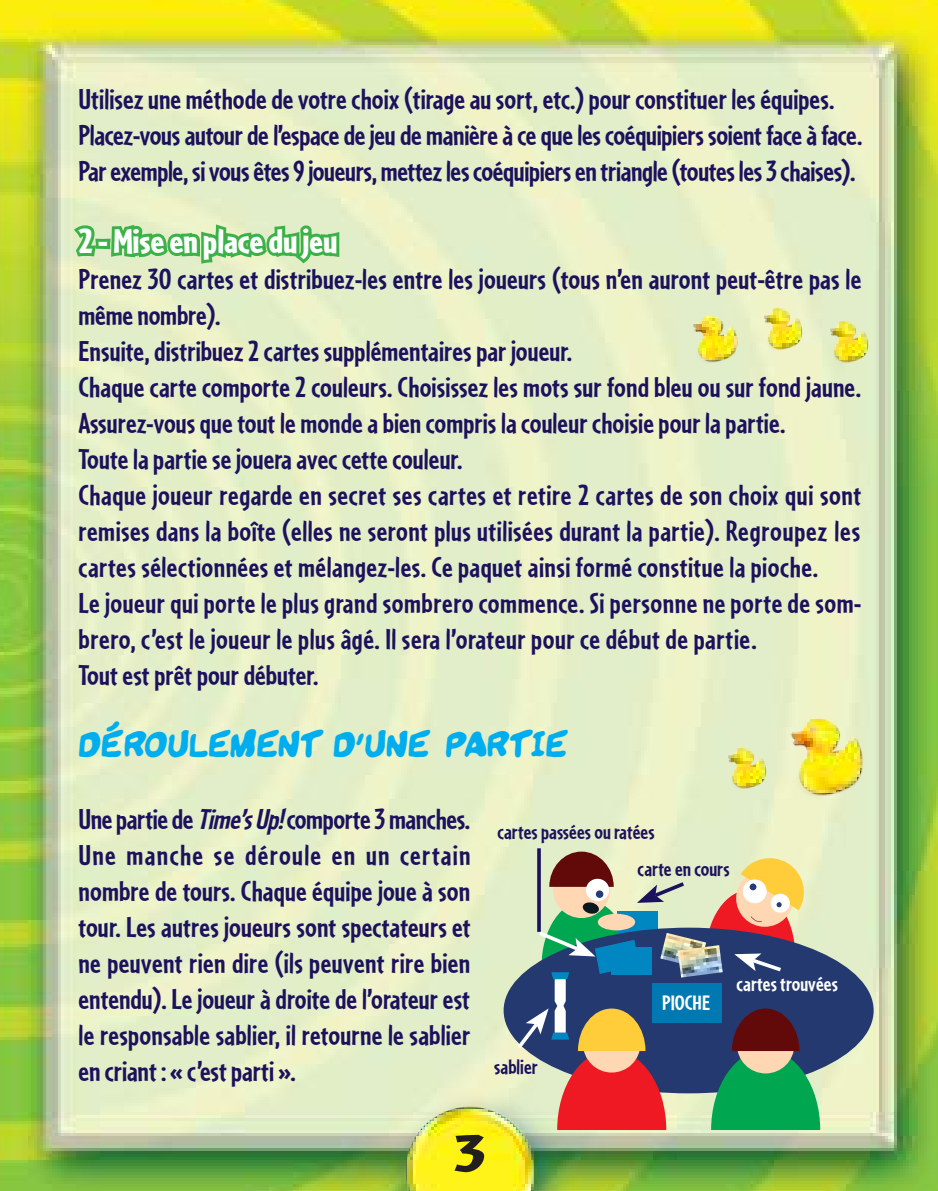
<style>
.page{position:relative;width:938px;height:1191px;background:#fff}
.page>*{position:absolute;margin:0;border:0;box-sizing:border-box;transform-origin:0 0}
.t1{font:900 54px "Cafeteria";color:#241f1f;scale:1.5 1}
.t2{font:900 36px "Cafeteria";color:#fff}
.t3{font:700 30px/36px "Cafeteria";letter-spacing:.005em;color:#1c115c}
.t4{font:27px "Komikandy";color:#00aeef;scale:1.23 1}
.t5{font:700 21.9px "Cafeteria";color:#1c115c}
.t6{font:700 21.9px "Cafeteria";color:#fff}
.s1{font-style:italic}
</style>
<div class="page">
<img style="left:0;top:0;width:937px;height:1191px">
<img style="left:785px;top:713px;width:86px;height:88px">
<img style="left:690px;top:312px;width:52px;height:53px">
<img style="left:725px;top:745px;width:45px;height:46px">
<img style="left:827px;top:319px;width:45px;height:46px">
<img style="left:761px;top:306px;width:45px;height:46px">
<svg style="left:69px;top:222px;width:31px;height:38px"></svg>
<div style="left:96px;top:239px;width:14px;height:10px;border:6px solid #3ab247"></div>
<svg style="left:108px;top:208px;width:235px;height:60px;background:#a3d796"></svg>
<div style="left:503px;top:927px;width:370px;height:166px;background:#23396f;border-radius:50%"></div>
<div style="left:652px;top:983px;width:69px;height:39px;background:#0079b2"></div>
<svg style="left:711px;top:1008px;width:109px;height:122px"></svg>
<img style="left:688px;top:938px;width:17px;height:7px">
<img style="left:688px;top:945px;width:20px;height:32px">
<svg style="left:513px;top:851px;width:175px;height:279px"></svg>
<hr style="left:537px;top:848px;width:3px;height:84px;background:#1c115c">
<svg style="left:705px;top:853px;width:103px;height:121px"></svg>
<svg style="left:0;top:0;width:4px;height:3px"></svg>
<p class="t3" style="left:78px;top:81px;width:785px">Utilisez une méthode de votre choix (tirage au sort, etc.) pour constituer les équipes.<br>Placez-vous autour de l’espace de jeu de manière à ce que les coéquipiers soient face à face.<br>Par exemple, si vous êtes 9 joueurs, mettez les coéquipiers en triangle (toutes les 3chaises).</p>
<p class="t2" style="left:78px;top:220px;width:260px">2 - Mise en place du jeu</p>
<p class="t3" style="left:78px;top:261px;width:784px">Prenez 30 cartes et distribuez-les entre les joueurs (tous n’en auront peut-être pas le même nombre).<br>Ensuite, distribuez 2 cartes supplémentaires par joueur.<br>Chaque carte comporte 2 couleurs. Choisissez les mots sur fond bleu ou sur fond jaune.<br>Assurez-vous que tout le monde a bien compris la couleur choisie pour la partie.<br>Toute la partie se jouera avec cette couleur.<br>Chaque joueur regarde en secret ses cartes et retire 2 cartes de son choix qui sont remises dans la boîte (elles ne seront plus utilisées durant la partie). Regroupez les cartes sélectionnées et mélangez-les. Ce paquet ainsi formé constitue la pioche.<br>Le joueur qui porte le plus grand sombrero commence. Si personne ne porte de som&shy;brero, c’est le joueur le plus âgé. Il sera l’orateur pour ce début de partie.<br>Tout est prêt pour débuter.</p>
<p class="t4" style="left:78px;top:732px;width:164px">DÉROULEMENT</p>
<p class="t4" style="left:333px;top:732px;width:45px">D’UNE</p>
<p class="t4" style="left:445px;top:732px;width:99px">PARTIE</p>
<p class="t3" style="left:78px;top:801px;width:394px;text-align:justify">Une partie de <span class="s1">Time’sUp!</span>comporte 3 manches.<br>Une manche se déroule en un certain nombre de tours. Chaque équipe joue à son tour. Les autres joueurs sont spectateurs et ne peuvent rien dire (ils peuvent rire bien entendu). Le joueur à droite de l’orateur est le responsable sablier, il retourne le sablier en criant : « c’est parti ».</p>
<p class="t5" style="left:497px;top:819px;width:159px">cartes passées ou ratées</p>
<p class="t5" style="left:637px;top:856px;width:93px">carte en cours</p>
<p class="t5" style="left:494px;top:1054px;width:45px">sablier</p>
<p class="t6" style="left:662px;top:990px;width:50px">PIOCHE</p>
<p class="t6" style="left:736px;top:971px;width:103px">cartes trouvées</p>
<h1 class="t1" style="left:454px;top:1122px;width:22px">3</h1>
</div>
